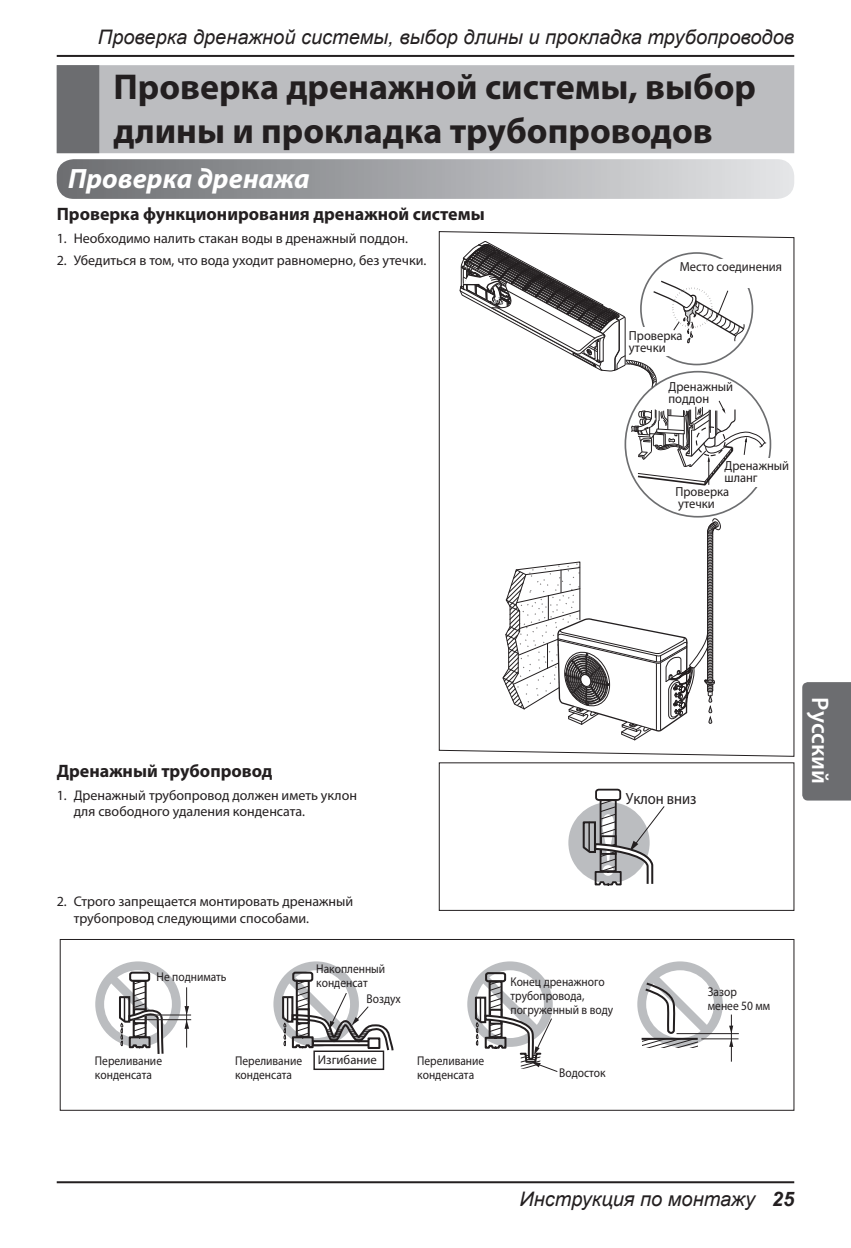
<style>
.page{position:relative;width:851px;height:1248px;background:#fff}
.page>*{position:absolute;margin:0;border:0;box-sizing:border-box;transform-origin:0 0}
.t1{font:700 36px/43.2px "Myriad Pro";color:#231f20}
.t2{font:italic 700 28px "Myriad Pro";color:#fff}
.t3{font:600 24px "Myriad Pro";color:#fff}
.t4{font:italic 20px "Arial";color:#231f20}
.t5{font:700 18px "Myriad Pro";color:#231f20}
.t6{font:16.2px "Myriad Pro";color:#231f20;scale:.9 1}
.t7{font:14px/16.8px "Myriad Pro";color:#231f20}
.t8{font:13.2px/12px "Myriad Pro";color:#231f20;scale:.95 1}
.t9{font:12.8px/13.8px "Myriad Pro";color:#231f20;scale:.9 1}
.t10{font:12.8px "Myriad Pro";color:#231f20}
.s1{font-weight:700}
</style>
<div class="page">
<div style="left:802px;top:682px;width:48px;height:118px;background:#6c6d70"></div>
<hr style="left:57px;top:1181px;width:737px;height:2px;background:#231f20">
<hr style="left:57px;top:55px;width:737px;height:2px;background:#231f20">
<svg style="left:438px;top:231px;width:356px;height:526px"></svg>
<div style="left:595px;top:788px;width:26px;height:12px;border:2px solid #231f20;border-radius:3px"></div>
<div style="left:599px;top:799px;width:17px;height:73px;border:2px solid #231f20"></div>
<svg style="left:568px;top:800px;width:97px;height:86px"></svg>
<svg style="left:467px;top:961px;width:91px;height:111px"></svg>
<hr style="left:146px;top:1014px;width:45px;height:1px;background:#231f20">
<hr style="left:134px;top:1019px;width:57px;height:1px;background:#231f20">
<svg style="left:95px;top:961px;width:94px;height:93px"></svg>
<svg style="left:273px;top:961px;width:121px;height:91px"></svg>
<div style="left:313px;top:1050px;width:71px;height:19px;border:1px solid #231f20"></div>
<hr style="left:701px;top:1038px;width:37px;height:1px;background:#231f20">
<hr style="left:676px;top:1033px;width:62px;height:1px;background:#231f20">
<hr style="left:730px;top:1014px;width:1px;height:32px;background:#231f20">
<svg style="left:729px;top:1025px;width:4px;height:36px"></svg>
<svg style="left:637px;top:961px;width:85px;height:87px"></svg>
<hr style="left:641px;top:1037px;width:56px;height:2px;background:#231f20">
<div style="left:60px;top:939px;width:734px;height:171px;border:1px solid #231f20"></div>
<div style="left:746px;top:458px;width:36px;height:28px;background:#fff"></div>
<svg style="left:57px;top:159px;width:737px;height:40px;background:#a8aaad"></svg>
<div style="left:57px;top:65px;width:737px;height:88px;background:#bcbdc0"></div>
<div style="left:57px;top:65px;width:42px;height:88px;background:#6c6d70"></div>
<h3 class="t4" style="left:98px;top:24px;width:697px">Проверка дренажной системы, выбор длины и прокладка трубопроводов</h3>
<h1 class="t1" style="left:113px;top:64px;width:644px">Проверка дренажной системы, выбор длины и прокладка трубопроводов</h1>
<h2 class="t2" style="left:68px;top:160px;width:243px">Проверка дренажа</h2>
<p class="t5" style="left:57px;top:203px;width:429px">Проверка функционирования дренажной системы</p>
<p class="t7" style="left:57px;top:230px;width:353px">1. Необходимо налить стакан воды в дренажный поддон.</p>
<p class="t7" style="left:57px;top:252px;width:371px">2. Убедиться в том, что вода уходит равномерно, без утечки.</p>
<p class="t8" style="left:679px;top:260px;width:109px">Место соединения</p>
<p class="t8" style="left:629px;top:329px;width:58px">Проверка утечки</p>
<p class="t8" style="left:668px;top:381px;width:70px">Дренажный поддон</p>
<p class="t8" style="left:724px;top:459px;width:70px">Дренажный шланг</p>
<p class="t8" style="left:675px;top:485px;width:58px">Проверка утечки</p>
<p class="t5" style="left:57px;top:759px;width:217px">Дренажный трубопровод</p>
<p class="t7" style="left:74px;top:786px;width:285px;text-indent:-17px">1. Дренажный трубопровод должен иметь уклон для свободного удаления конденсата.</p>
<p class="t6" style="left:625px;top:788px;width:80px">Уклон вниз</p>
<p class="t7" style="left:74px;top:892px;width:281px;text-indent:-17px">2. Строго запрещается монтировать дренажный трубопровод следующими способами.</p>
<p class="t9" style="left:156px;top:969px;width:79px">Не поднимать</p>
<p class="t9" style="left:316px;top:961px;width:78px">Накопленный конденсат</p>
<p class="t9" style="left:366px;top:991px;width:40px">Воздух</p>
<p class="t9" style="left:510px;top:974px;width:116px">Конец дренажного трубопровода, погруженный в воду</p>
<p class="t9" style="left:95px;top:1053px;width:76px">Переливание</p>
<p class="t10" style="left:318px;top:1051px;width:61px">Изгибание</p>
<p class="t9" style="left:95px;top:1067px;width:65px">конденсата</p>
<p class="t9" style="left:235px;top:1053px;width:76px">Переливание конденсата</p>
<p class="t9" style="left:417px;top:1053px;width:76px">Переливание конденсата</p>
<p class="t9" style="left:559px;top:1065px;width:53px">Водосток</p>
<p class="t9" style="left:707px;top:984px;width:70px">Зазор менее 50 мм</p>
<h3 class="t3" style="left:835px;top:697px;width:88px;rotate:90deg">Русский</h3>
<h3 class="t4" style="left:519px;top:1185px;width:276px">Инструкция по монтажу <span class="s1">25</span></h3>
</div>
